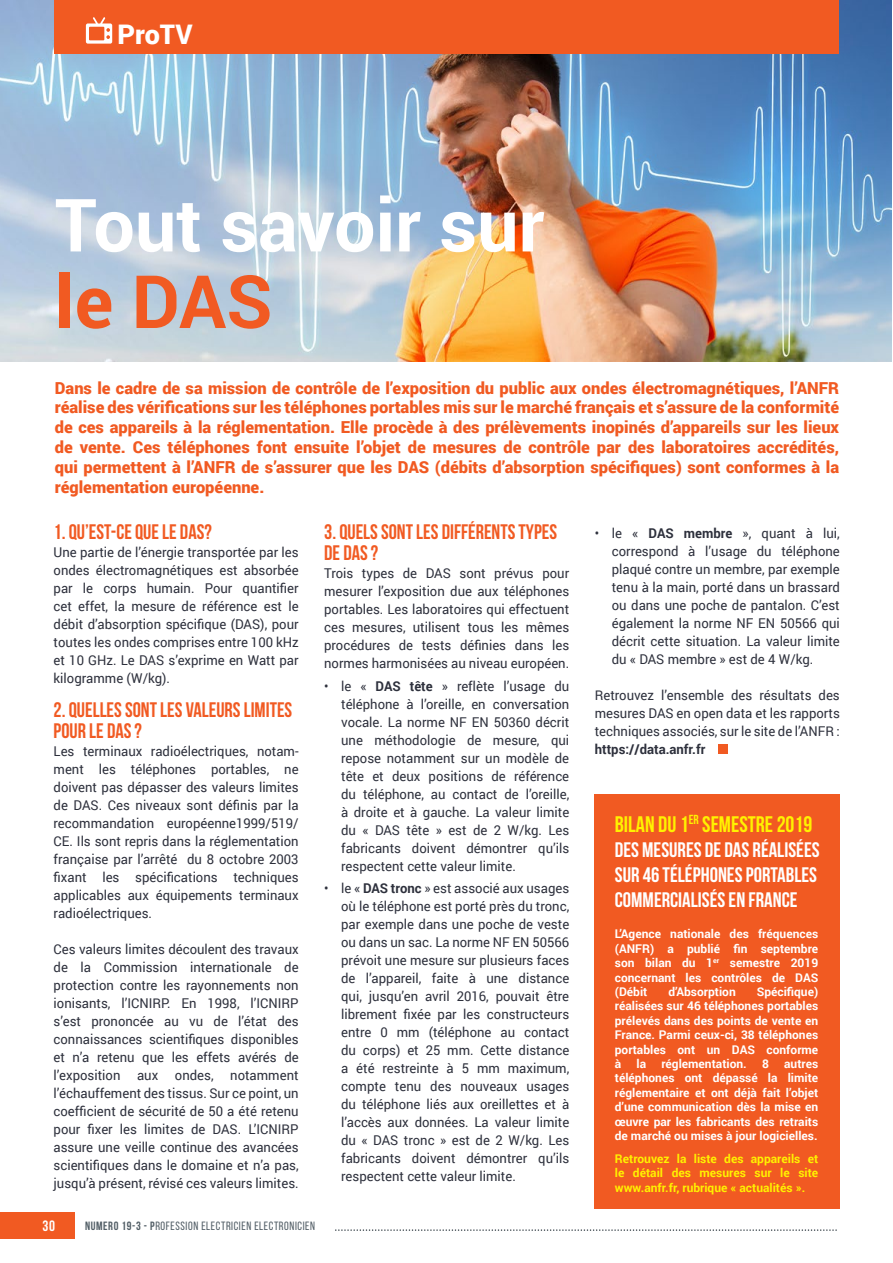
<style>
.page{position:relative;width:893px;height:1263px;background:#fff}
.page>*{position:absolute;margin:0;border:0;box-sizing:border-box;transform-origin:0 0}
.t1{font:700 73.5px "Roboto";color:#fff}
.t2{font:700 73.5px "Roboto";color:#f15a22}
.t3{font:900 27px "Roboto";color:#fff}
.t4{font:700 22.5px "Bebas Neue";color:#fff200}
.t5{font:700 21px/21px "Bebas Neue";color:#f15a22}
.t6{font:700 21px/25.2px "Bebas Neue";color:#fff}
.t7{font:900 16.5px/19.8px "Roboto";color:#f15a22;text-align:justify}
.t8{font:700 15px "Bebas Neue";color:#fff}
.t9{font:13.5px/18px "Roboto";color:#2d303c;text-align:justify}
.t10{font:700 13.5px "Roboto";color:#2d303c}
.t11{font:700 12px/14.4px "Roboto";color:#fff;text-align:justify}
.t12{font:700 12px/14.4px "Roboto";color:#fff200;text-align:justify}
.t13{font:12px "Bebas Neue";letter-spacing:.05em;color:#525e66}
.s1{font-weight:700}
</style>
<div class="page">
<img style="left:0;top:0;width:892px;height:362px">
<div style="left:0;top:1212px;width:74px;height:26px;background:#f15a22"></div>
<svg style="left:335px;top:1229px;width:502px;height:2px"></svg>
<div style="left:55px;top:0;width:784px;height:54px;background:#f15a22"></div>
<svg style="left:86px;top:17px;width:26px;height:27px"></svg>
<div style="left:594px;top:794px;width:246px;height:415px;background:#f15a22"></div>
<div style="left:718px;top:745px;width:9px;height:9px;background:#f15a22"></div>
<h2 class="t3" style="left:117px;top:15px;width:77px">ProTV</h2>
<h1 class="t1" style="left:55px;top:173px;width:491px">Tout savoir sur</h1>
<h1 class="t2" style="left:55px;top:250px;width:219px">le DAS</h1>
<p class="t7" style="left:55px;top:377px;width:786px">Dans le cadre de sa mission de contrôle de l’exposition du public aux ondes électromagnétiques, l’ANFR réalise des vérifications sur les téléphones portables mis sur le marché français et s’assure de la conformité de ces appareils à la réglementation. Elle procède à des prélèvements inopinés d’appareils sur les lieux de vente. Ces téléphones font ensuite l’objet de mesures de contrôle par des laboratoires accrédités, qui permettent à l’ANFR de s’assurer que les DAS (débits d’absorption spécifiques) sont conformes à la réglementation européenne.</p>
<h3 class="t5" style="left:54px;top:521px;width:160px">1. QU’EST-CE QUE LE DAS?</h3>
<p class="t9" style="left:54px;top:543px;width:247px">Une partie de l’énergie transportée par les ondes électromagnétiques est absorbée par le corps humain. Pour quantifier cet effet, la mesure de référence est le débit d’absorption spécifique (DAS), pour toutes les ondes comprises entre 100 kHz et 10 GHz. Le DAS s’exprime en Watt par kilogramme (W/kg).</p>
<h3 class="t5" style="left:54px;top:699px;width:240px">2. QUELLES SONT LES VALEURS LIMITES<br>POUR LE DAS ?</h3>
<p class="t9" style="left:54px;top:742px;width:247px">Les terminaux radioélectriques, notam&shy;ment les téléphones portables, ne doivent pas dépasser des valeurs limites de DAS. Ces niveaux sont définis par la recommandation européenne1999/519/ CE. Ils sont repris dans la réglementation française par l’arrêté du 8 octobre 2003 fixant les spécifications techniques applicables aux équipements terminaux radioélectriques.</p>
<p class="t9" style="left:54px;top:940px;width:247px">Ces valeurs limites découlent des travaux de la Commission internationale de protection contre les rayonnements non ionisants, l’ICNIRP. En 1998, l’ICNIRP s’est prononcée au vu de l’état des connaissances scientifiques disponibles et n’a retenu que les effets avérés de l’exposition aux ondes, notamment l’échauffement des tissus. Sur ce point, un coefficient de sécurité de 50 a été retenu pour fixer les limites de DAS. L’ICNIRP assure une veille continue des avancées scientifiques dans le domaine et n’a pas, jusqu’à présent, révisé ces valeurs limites.</p>
<h3 class="t5" style="left:324px;top:521px;width:235px">3. QUELS SONT LES DIFFÉRENTS TYPES<br>DE DAS ?</h3>
<p class="t9" style="left:324px;top:564px;width:247px">Trois types de DAS sont prévus pour mesurer l’exposition due aux téléphones portables. Les laboratoires qui effectuent ces mesures, utilisent tous les mêmes procédures de tests définies dans les normes harmonisées au niveau européen.</p>
<p class="t9" style="left:341px;top:676px;width:230px;text-indent:-17px">• le « <span class="s1">DAS tête</span> » reflète l’usage du téléphone à l’oreille, en conversation vocale. La norme NF EN 50360 décrit une méthodologie de mesure, qui repose notamment sur un modèle de tête et deux positions de référence du téléphone, au contact de l’oreille, à droite et à gauche. La valeur limite du « DAS tête » est de 2 W/kg. Les fabricants doivent démontrer qu’ils respectent cette valeur limite.</p>
<p class="t9" style="left:341px;top:878px;width:230px;text-indent:-17px">• le « <span class="s1">DAS tronc</span> » est associé aux usages où le téléphone est porté près du tronc, par exemple dans une poche de veste ou dans un sac. La norme NF EN 50566 prévoit une mesure sur plusieurs faces de l’appareil, faite à une distance qui, jusqu’en avril 2016, pouvait être librement fixée par les constructeurs entre 0 mm (téléphone au contact du corps) et 25 mm. Cette distance a été restreinte à 5 mm maximum, compte tenu des nouveaux usages du téléphone liés aux oreillettes et à l’accès aux données. La valeur limite du « DAS tronc » est de 2 W/kg. Les fabricants doivent démontrer qu’ils respectent cette valeur limite.</p>
<p class="t8" style="left:43px;top:1217px;width:14px">30</p>
<p class="t13" style="left:85px;top:1219px;width:231px"><span class="s1">NUMERO 19-3 - P</span>ROFESSION ELECTRICIEN ELECTRONICIEN</p>
<p class="t9" style="left:612px;top:523px;width:230px;text-indent:-17px">• le « <span class="s1">DAS membre</span> », quant à lui, correspond à l’usage du téléphone plaqué contre un membre, par exemple tenu à la main, porté dans un brassard ou dans une poche de pantalon. C’est également la norme NF EN 50566 qui décrit cette situation. La valeur limite du « DAS membre » est de 4 W/kg.</p>
<p class="t9" style="left:595px;top:685px;width:247px">Retrouvez l’ensemble des résultats des mesures DAS en open data et les rapports techniques associés, sur le site de l’ANFR :</p>
<p class="t10" style="left:595px;top:739px;width:112px">https://data.anfr.fr</p>
<h3 class="t4" style="left:615px;top:811px;width:199px">BILAN DU 1<sup>ER</sup> SEMESTRE 2019</h3>
<h3 class="t6" style="left:615px;top:836px;width:206px">DES MESURES DE DAS RÉALISÉES<br>SUR 46 TÉLÉPHONES PORTABLES<br>COMMERCIALISÉS EN FRANCE</h3>
<p class="t11" style="left:615px;top:926px;width:205px">L’Agence nationale des fréquences (ANFR) a publié fin septembre son bilan du 1<sup>er</sup> semestre 2019 concernant les contrôles de DAS (Débit</p>
<p class="t11" style="left:615px;top:984px;width:205px;text-indent:142px">Spécifique) réalisées sur 46 téléphones portables prélevés dans des points de vente en France. Parmi ceux-ci, 38 téléphones portables ont un DAS conforme à</p>
<p class="t11" style="left:668px;top:984px;width:69px">d’Absorption</p>
<p class="t11" style="left:636px;top:1056px;width:11px">la</p>
<p class="t11" style="left:661px;top:1056px;width:87px">réglementation.</p>
<p class="t11" style="left:762px;top:1056px;width:8px">8</p>
<p class="t11" style="left:615px;top:1056px;width:205px;text-indent:169px">autres téléphones ont dépassé la limite réglementaire et ont déjà fait l’objet d’une communication dès la mise en œuvre par les fabricants des retraits de marché ou mises à jour logicielles.</p>
<p class="t12" style="left:615px;top:1151px;width:205px">Retrouvez la liste des appareils et le détail des mesures sur le site www.anfr.fr, rubrique « actualités ».</p>
</div>
